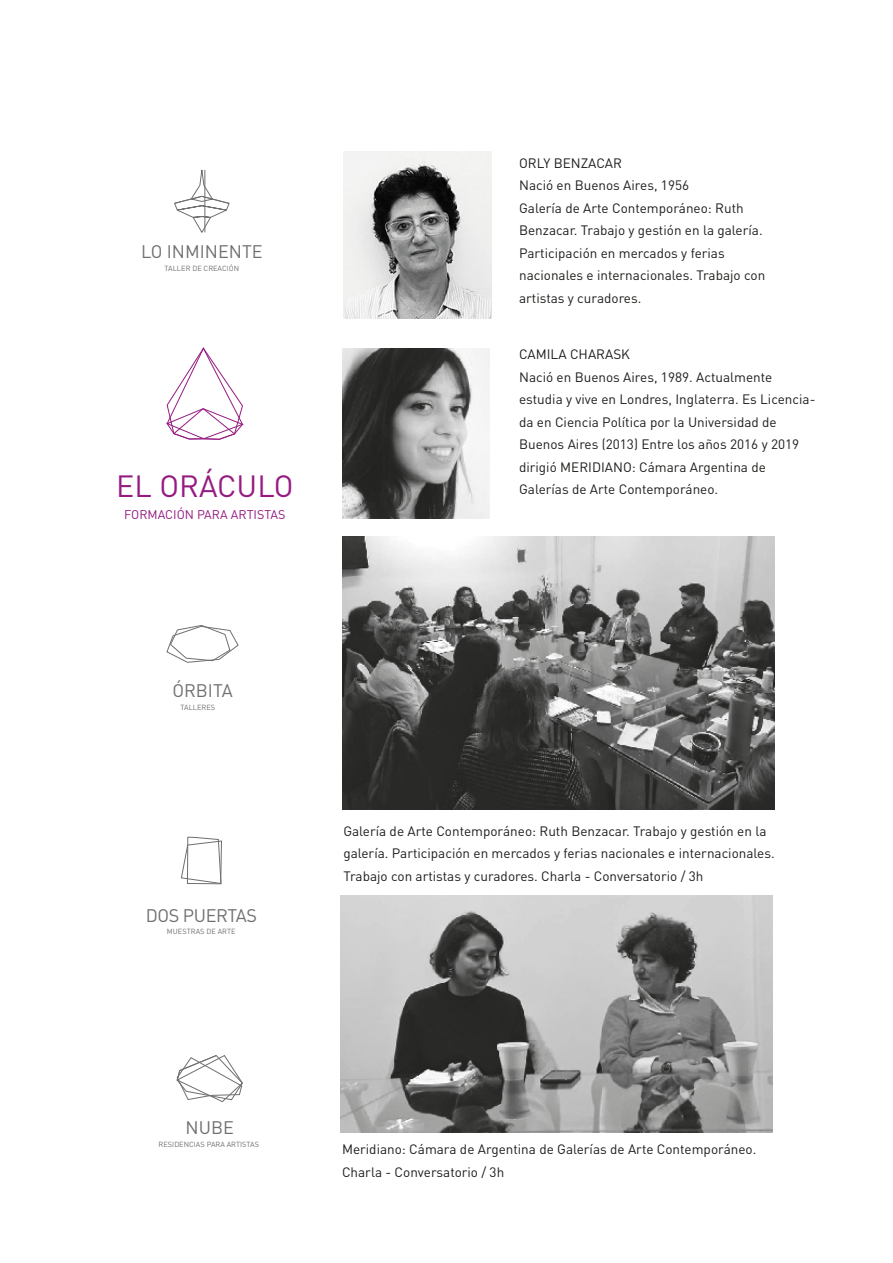
<style>
.page{position:relative;width:893px;height:1263px;background:#fff}
.page>*{position:absolute;margin:0;border:0;box-sizing:border-box;transform-origin:0 0}
.t1{font:30.3px "DIN Pro";color:#951b81}
.t2{font:18px "DIN Pro";color:#706f6f}
.t3{font:18px "DIN Pro";letter-spacing:-.025em;color:#706f6f}
.t4{font:13.5px/22.5px "DIN Pro";color:#1d1d1b}
.t5{font:12.45px "DIN Pro";color:#951b81}
.t6{font:7.35px "DIN Pro";color:#706f6f}
</style>
<div class="page">
<img style="left:343px;top:151px;width:148px;height:168px">
<img style="left:342px;top:537px;width:432px;height:272px">
<svg style="left:167px;top:348px;width:77px;height:92px"></svg>
<svg style="left:181px;top:836px;width:41px;height:48px"></svg>
<svg style="left:176px;top:1055px;width:67px;height:47px"></svg>
<svg style="left:174px;top:170px;width:56px;height:63px"></svg>
<svg style="left:166px;top:625px;width:73px;height:38px"></svg>
<img style="left:342px;top:348px;width:147px;height:171px">
<img style="left:341px;top:896px;width:431px;height:237px">
<h2 class="t2" style="left:141px;top:239px;width:123px">LO INMINENTE</h2>
<p class="t6" style="left:165px;top:263px;width:76px">TALLER DE CREACIÓN</p>
<h1 class="t1" style="left:116px;top:465px;width:179px">EL ORÁCULO</h1>
<p class="t5" style="left:124px;top:506px;width:163px">FORMACIÓN PARA ARTISTAS</p>
<p class="t4" style="left:519px;top:151px;width:248px">ORLY BENZACAR<br>Nació en Buenos Aires, 1956<br>Galería de Arte Contemporáneo: Ruth<br>Benzacar. Trabajo y gestión en la galería.<br>Participación en mercados y ferias nacionales e internacionales. Trabajo con artistas y curadores.</p>
<p class="t4" style="left:519px;top:343px;width:298px">CAMILA CHARASK<br>Nació en Buenos Aires, 1989. Actualmente estudia y vive en Londres, Inglaterra. Es Licencia&shy;da en Ciencia Política por la Universidad de Buenos Aires (2013) Entre los años 2016 y 2019 dirigió MERIDIANO: Cámara Argentina de Galerías de Arte Contemporáneo.</p>
<h2 class="t2" style="left:172px;top:678px;width:62px">ÓRBITA</h2>
<p class="t6" style="left:181px;top:702px;width:36px">TALLERES</p>
<h2 class="t3" style="left:146px;top:903px;width:113px">DOS PUERTAS</h2>
<p class="t6" style="left:167px;top:926px;width:70px">MUESTRAS DE ARTE</p>
<p class="t4" style="left:343px;top:819px;width:433px">Galería de Arte Contemporáneo: Ruth Benzacar. Trabajo y gestión en la galería. Participación en mercados y ferias nacionales e internacionales.<br>Trabajo con artistas y curadores. Charla - Conversatorio / 3h</p>
<h2 class="t2" style="left:186px;top:1115px;width:50px">NUBE</h2>
<p class="t6" style="left:159px;top:1139px;width:102px">RESIDENCIAS PARA ARTISTAS</p>
<p class="t4" style="left:342px;top:1137px;width:416px">Meridiano: Cámara de Argentina de Galerías de Arte Contemporáneo.<br>Charla - Conversatorio / 3h</p>
</div>
